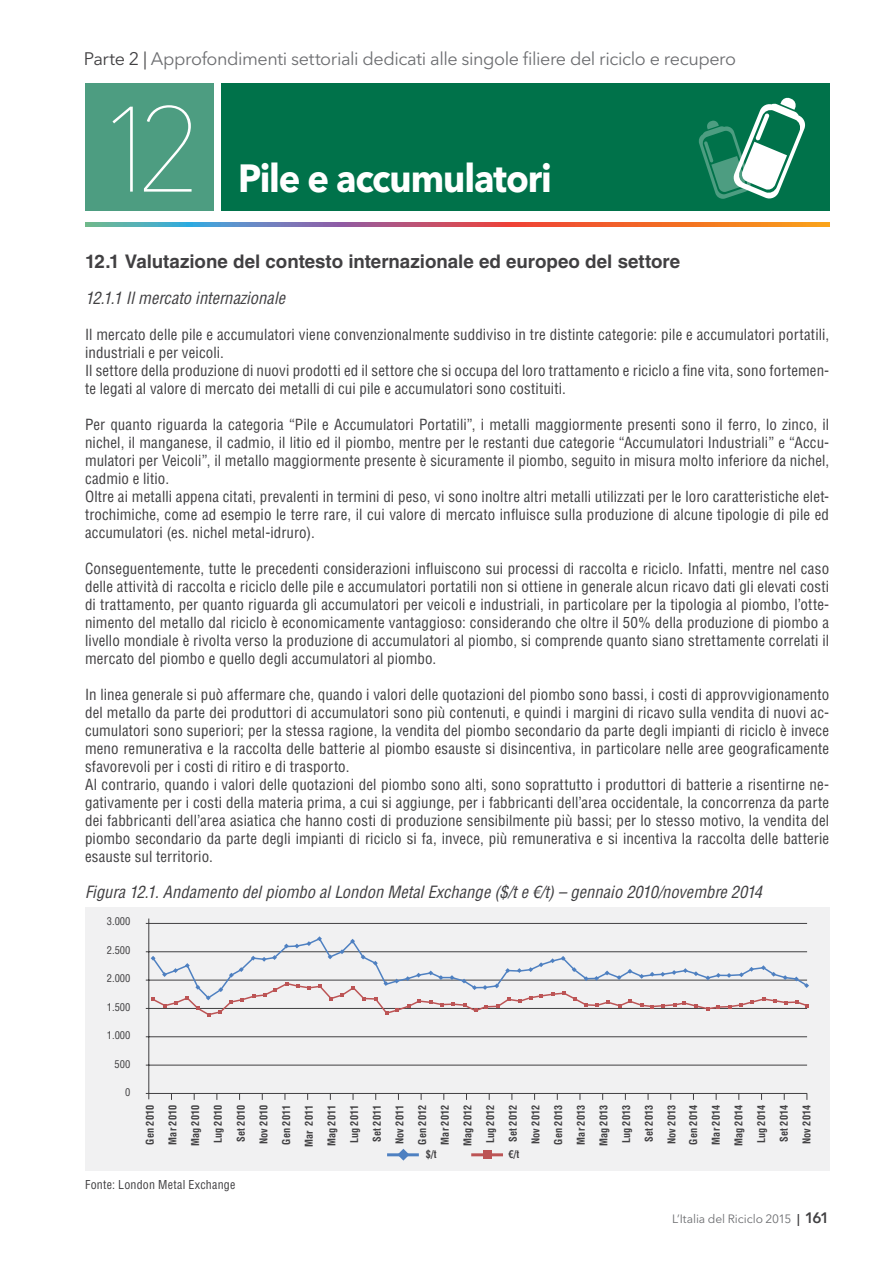
<style>
.page{position:relative;width:893px;height:1263px;background:#fff}
.page>*{position:absolute;margin:0;border:0;box-sizing:border-box;transform-origin:0 0}
.t1{font:200 120px "Avenir Next LT Pro";color:#fff}
.t2{font:700 39px "Avenir Next LT Pro";letter-spacing:-.03em;color:#fff;scale:.93 1}
.t3{font:700 18.75px "Helvetica LT";color:#414042}
.t4{font:18px "Avenir Next LT Pro";letter-spacing:-.025em;color:#6d6e71}
.t5{font:italic condensed 16.5px "Helvetica LT";letter-spacing:.005em;color:#414042}
.t6{font:condensed 15px/18px "Helvetica LT";letter-spacing:.01em;color:#414042}
.t7{font:12px "Avenir Next LT Pro";letter-spacing:-.005em;color:#6d6e71}
.t8{font:condensed 12px "Helvetica LT";letter-spacing:.02em;color:#414042}
.t9{font:700 condensed 10.5px/22.6px "Helvetica LT Std";color:#414042;text-align:center}
.t10{font:condensed 10.5px "Helvetica LT Std";color:#414042}
.s1{color:#414042}
.s2{font-weight:600;color:#414042}
.s3{font-weight:600;font-size:15px;color:#414042}
</style>
<div class="page">
<svg style="left:86px;top:223px;width:743px;height:4px;background:#b5756a"></svg>
<div style="left:85px;top:907px;width:744px;height:263px;background:#f1f1f2"></div>
<hr style="left:146px;top:1036px;width:661px;height:1px;background:#414042">
<hr style="left:146px;top:1065px;width:661px;height:1px;background:#414042">
<hr style="left:146px;top:1093px;width:661px;height:1px;background:#414042">
<hr style="left:146px;top:1008px;width:661px;height:1px;background:#414042">
<hr style="left:146px;top:980px;width:661px;height:1px;background:#414042">
<hr style="left:146px;top:951px;width:661px;height:1px;background:#414042">
<hr style="left:146px;top:923px;width:661px;height:1px;background:#414042">
<hr style="left:148px;top:918px;width:1px;height:181px;background:#414042">
<hr style="left:471px;top:1153px;width:32px;height:3px;background:#bc5455">
<div style="left:483px;top:1150px;width:9px;height:9px;background:#bc5455"></div>
<hr style="left:387px;top:1153px;width:32px;height:3px;background:#4e80c1">
<svg style="left:397px;top:1149px;width:12px;height:11px"></svg>
<svg style="left:151px;top:936px;width:658px;height:80px"></svg>
<div style="left:221px;top:83px;width:608px;height:127px;background:#00724a"></div>
<div style="left:85px;top:83px;width:128px;height:127px;background:#4d9d81"></div>
<svg style="left:698px;top:97px;width:107px;height:102px"></svg>
<p class="t4" style="left:84px;top:48px;width:654px"><span class="s1">Parte 2 |</span> Approfondimenti settoriali dedicati alle singole filiere del riciclo e recupero</p>
<h1 class="t1" style="left:95px;top:78px;width:110px">12</h1>
<h2 class="t2" style="left:238px;top:154px;width:339px">Pile e accumulatori</h2>
<p class="t3" style="left:85px;top:249px;width:597px">12.1 Valutazione del contesto internazionale ed europeo del settore</p>
<p class="t5" style="left:85px;top:287px;width:202px">12.1.1 Il mercato internazionale</p>
<p class="t6" style="left:85px;top:325px;width:746px">Il mercato delle pile e accumulatori viene convenzionalmente suddiviso in tre distinte categorie: pile e accumulatori portatili, industriali e per veicoli.<br>Il settore della produzione di nuovi prodotti ed il settore che si occupa del loro trattamento e riciclo a fine vita, sono fortemen&shy;te legati al valore di mercato dei metalli di cui pile e accumulatori sono costituiti.</p>
<p class="t6" style="left:85px;top:415px;width:746px">Per quanto riguarda la categoria “Pile e Accumulatori Portatili”, i metalli maggiormente presenti sono il ferro, lo zinco, il nichel, il manganese, il cadmio, il litio ed il piombo, mentre per le restanti due categorie “Accumulatori Industriali” e “Accu&shy;mulatori per Veicoli”, il metallo maggiormente presente è sicuramente il piombo, seguito in misura molto inferiore da nichel, cadmio e litio.<br>Oltre ai metalli appena citati, prevalenti in termini di peso, vi sono inoltre altri metalli utilizzati per le loro caratteristiche elet&shy;trochimiche, come ad esempio le terre rare, il cui valore di mercato influisce sulla produzione di alcune tipologie di pile ed accumulatori (es. nichel metal-idruro).</p>
<p class="t6" style="left:85px;top:559px;width:746px;text-align:justify">Conseguentemente, tutte le precedenti considerazioni influiscono sui processi di raccolta e riciclo. Infatti, mentre nel caso delle attività di raccolta e riciclo delle pile e accumulatori portatili non si ottiene in generale alcun ricavo dati gli elevati costi di trattamento, per quanto riguarda gli accumulatori per veicoli e industriali, in particolare per la tipologia al piombo, l’otte&shy;nimento del metallo dal riciclo è economicamente vantaggioso: considerando che oltre il 50% della produzione di piombo a livello mondiale è rivolta verso la produzione di accumulatori al piombo, si comprende quanto siano strettamente correlati il mercato del piombo e quello degli accumulatori al piombo.</p>
<p class="t6" style="left:85px;top:685px;width:746px">In linea generale si può affermare che, quando i valori delle quotazioni del piombo sono bassi, i costi di approvvigionamento del metallo da parte dei produttori di accumulatori sono più contenuti, e quindi i margini di ricavo sulla vendita di nuovi ac&shy;cumulatori sono superiori; per la stessa ragione, la vendita del piombo secondario da parte degli impianti di riciclo è invece meno remunerativa e la raccolta delle batterie al piombo esauste si disincentiva, in particolare nelle aree geograficamente sfavorevoli per i costi di ritiro e di trasporto.<br>Al contrario, quando i valori delle quotazioni del piombo sono alti, sono soprattutto i produttori di batterie a risentirne ne&shy;gativamente per i costi della materia prima, a cui si aggiunge, per i fabbricanti dell’area occidentale, la concorrenza da parte dei fabbricanti dell’area asiatica che hanno costi di produzione sensibilmente più bassi; per lo stesso motivo, la vendita del piombo secondario da parte degli impianti di riciclo si fa, invece, più remunerativa e si incentiva la raccolta delle batterie esauste sul territorio.</p>
<p class="t5" style="left:85px;top:881px;width:679px">Figura 12.1. Andamento del piombo al London Metal Exchange ($/t e €/t) – gennaio 2010/novembre 2014</p>
<p class="t10" style="left:107px;top:915px;width:25px">3.000</p>
<p class="t10" style="left:107px;top:943px;width:25px">2.500</p>
<p class="t10" style="left:107px;top:972px;width:25px">2.000</p>
<p class="t10" style="left:107px;top:1000px;width:25px">1.500</p>
<p class="t10" style="left:107px;top:1029px;width:25px">1.000</p>
<p class="t10" style="left:115px;top:1057px;width:17px">500</p>
<p class="t10" style="left:125px;top:1086px;width:7px">0</p>
<p class="t9" style="left:139px;top:1147px;width:43px;rotate:-90deg">Gen 2010<br>Mar 2010<br>Mag 2010<br>Lug 2010<br>Set 2010<br>Nov 2010<br>Gen 2011<br>Mar 2011<br>Mag 2011<br>Lug 2011<br>Set 2011<br>Nov 2011<br>Gen 2012<br>Mar 2012<br>Mag 2012<br>Lug 2012<br>Set 2012<br>Nov 2012<br>Gen 2013<br>Mar 2013<br>Mag 2013<br>Lug 2013<br>Set 2013<br>Nov 2013<br>Gen 2014<br>Mar 2014<br>Mag 2014<br>Lug 2014<br>Set 2014<br>Nov 2014</p>
<p class="t9" style="left:426px;top:1143px;width:12px">$/t</p>
<p class="t9" style="left:508px;top:1143px;width:12px">€/t</p>
<p class="t8" style="left:85px;top:1177px;width:152px">Fonte: London Metal Exchange</p>
<p class="t7" style="left:672px;top:1212px;width:158px">L’Italia del Riciclo 2015 <span class="s2">|</span> <span class="s3">161</span></p>
</div>
